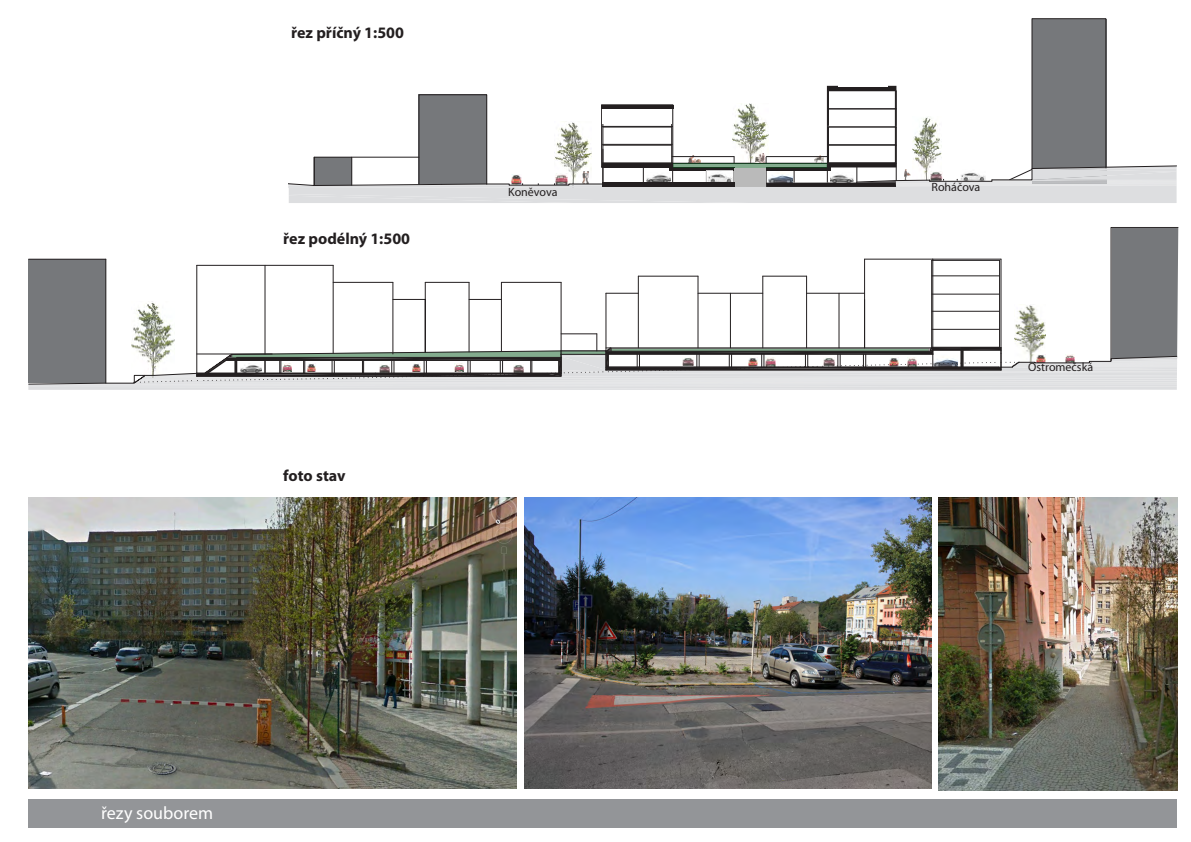
<style>
.page{position:relative;width:1191px;height:842px;background:#fff}
.page>*{position:absolute;margin:0;border:0;box-sizing:border-box;transform-origin:0 0}
.t1{font:18px "Myriad Pro";color:#fff}
.t2{font:700 16px "Myriad Pro";color:#231f20}
.t3{font:12px "Myriad Pro";color:#231f20}
</style>
<div class="page">
<div style="left:28px;top:799px;width:1148px;height:29px;background:#939598"></div>
<hr style="left:28px;top:390px;width:1148px;height:1px;background:#dddee0">
<svg style="left:28px;top:227px;width:1150px;height:163px"></svg>
<hr style="left:931px;top:347px;width:68px;height:1px;background:#231f20">
<hr style="left:931px;top:329px;width:68px;height:1px;background:#231f20">
<hr style="left:931px;top:311px;width:68px;height:1px;background:#231f20">
<hr style="left:931px;top:294px;width:68px;height:1px;background:#231f20">
<hr style="left:931px;top:275px;width:68px;height:1px;background:#231f20">
<svg style="left:288px;top:18px;width:889px;height:185px"></svg>
<img style="left:939px;top:497px;width:238px;height:293px">
<img style="left:28px;top:497px;width:488px;height:291px">
<img style="left:524px;top:497px;width:407px;height:291px">
<p class="t2" style="left:291px;top:22px;width:114px">řez příčný 1:500</p>
<p class="t2" style="left:283px;top:228px;width:128px">řez podélný 1:500</p>
<p class="t2" style="left:283px;top:465px;width:64px">foto stav</p>
<p class="t3" style="left:508px;top:184px;width:51px">Koněvova</p>
<p class="t1" style="left:101px;top:802px;width:113px">řezy souborem</p>
<p class="t3" style="left:931px;top:179px;width:50px">Roháčova</p>
<p class="t3" style="left:1028px;top:360px;width:67px">Ostromečská</p>
</div>
